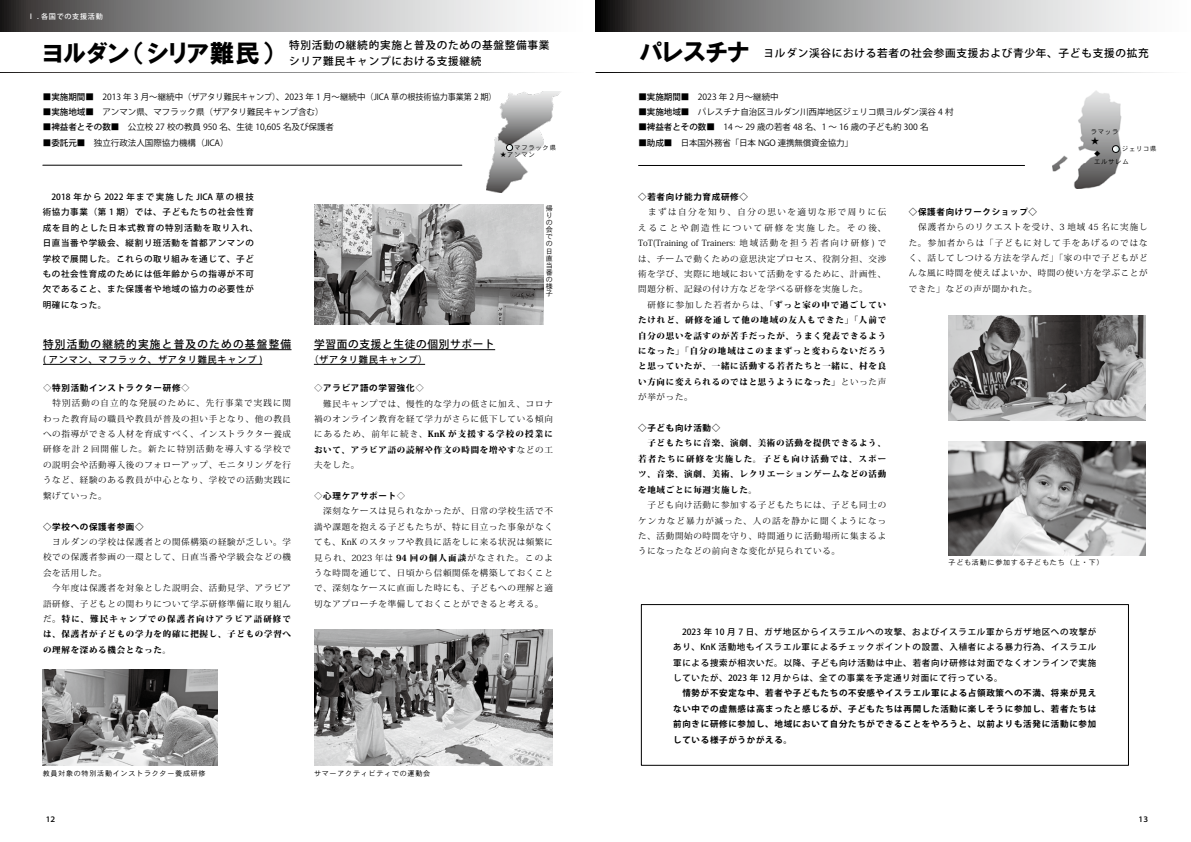
<style>
.page{position:relative;width:1191px;height:842px;background:#fff}
.page>*{position:absolute;margin:0;border:0;box-sizing:border-box;transform-origin:0 0}
.t1{font:24.8px "HGP Soei Kakugothic UB";letter-spacing:.025em;color:#000}
.t2{font:500 10.6px/15.6px "Koz Go Pro";letter-spacing:.065em;color:#000}
.t3{font:500 10.6px "Koz Go Pro";letter-spacing:.115em;color:#000}
.t4{font:500 9.2px "Koz Go Pro";letter-spacing:.075em;color:#000}
.t5{font:8.5px/15.4px "Koz Min Pro";letter-spacing:.085em;color:#000;text-align:justify}
.t6{font:500 8.5px/15.4px "Koz Go Pro";letter-spacing:.085em;color:#000}
.t7{font:8.5px "Koz Go Pro";color:#000}
.t8{font:700 8.5px/15.4px "Koz Go Pro";letter-spacing:.085em;color:#000;text-align:justify}
.t9{font:800 8.5px/15.4px "Koz Min Pro";letter-spacing:.085em;color:#000;text-align:justify}
.t10{font:8.5px "Koz Go Pro";letter-spacing:-.02em;color:#000}
.t11{font:8.5px "Heisei Kaku Go Std W5";color:#000}
.t12{font:7.1px/7.1px "Heisei Kaku Go Std W3";letter-spacing:.1em;color:#000}
.t13{font:500 7.1px "Koz Go Pro";letter-spacing:.1em;color:#fff}
.t14{font:6.4px "Heisei Kaku Go Std W3";letter-spacing:.11em;color:#000}
.t15{font:6.4px "Koz Min Pro";color:#000}
.s1{font-weight:500}
.s2{font-family:"Koz Min Pro";font-weight:400}
.s3{font-weight:800}
</style>
<div class="page">
<svg style="left:0;top:0;width:522px;height:31px;background:#a1a1a1"></svg>
<svg style="left:595px;top:0;width:538px;height:31px;background:#9d9d9d"></svg>
<img style="left:314px;top:630px;width:239px;height:135px">
<img style="left:486px;top:136px;width:58px;height:56px">
<img style="left:498px;top:91px;width:63px;height:53px">
<svg style="left:506px;top:144px;width:6px;height:7px"></svg>
<div style="left:506px;top:144px;width:7px;height:7px;border:1px solid #000;border-radius:50%"></div>
<hr style="left:43px;top:165px;width:419px;height:1px;background:#000">
<hr style="left:638px;top:165px;width:386px;height:1px;background:#000">
<img style="left:1052px;top:90px;width:70px;height:98px">
<svg style="left:1112px;top:146px;width:7px;height:6px"></svg>
<div style="left:1112px;top:145px;width:7px;height:8px;border:1px solid #000;border-radius:50%"></div>
<img style="left:43px;top:669px;width:174px;height:96px">
<img style="left:314px;top:205px;width:230px;height:119px">
<img style="left:948px;top:316px;width:197px;height:105px">
<hr style="left:43px;top:349px;width:248px;height:1px;background:#000">
<hr style="left:43px;top:364px;width:219px;height:1px;background:#000">
<hr style="left:314px;top:349px;width:181px;height:1px;background:#000">
<hr style="left:314px;top:364px;width:111px;height:1px;background:#000">
<div style="left:641px;top:604px;width:487px;height:161px;border:1px solid #000"></div>
<img style="left:948px;top:442px;width:197px;height:113px">
<p class="t13" style="left:28px;top:12px;width:77px">Ⅰ . 各国での支援活動</p>
<h1 class="t1" style="left:43px;top:40px;width:231px">ヨルダン（シリア難民）</h1>
<p class="t2" style="left:289px;top:38px;width:262px">特別活動の継続的実施と普及のための基盤整備事業シリア難民キャンプにおける支援継続</p>
<h1 class="t1" style="left:639px;top:40px;width:111px">パレスチナ</h1>
<p class="t2" style="left:763px;top:46px;width:386px">ヨルダン渓谷における若者の社会参画支援および青少年、子ども支援の拡充</p>
<p class="t7" style="left:43px;top:91px;width:455px">■<span class="s1">実施期間</span>■　2013 年 3 月〜継続中（ザアタリ難民キャンプ）、2023 年 1 月～継続中（JICA 草の根技術協力事業第 2 期）</p>
<p class="t7" style="left:43px;top:106px;width:282px">■<span class="s1">実施地域</span>■　アンマン県、マフラック県（ザアタリ難民キャンプ含む）</p>
<p class="t7" style="left:43px;top:122px;width:293px">■<span class="s1">裨益者とその数</span>■　公立校 27 校の教員 950 名、生徒 10,605 名及び保護者</p>
<p class="t7" style="left:43px;top:137px;width:187px"><span class="s1">■委託元■</span>　独立行政法人国際協力機構（JICA）</p>
<p class="t14" style="left:514px;top:143px;width:43px">マフラック県</p>
<p class="t14" style="left:500px;top:151px;width:36px">★アンマン</p>
<p class="t7" style="left:638px;top:91px;width:142px">■<span class="s1">実施期間</span>■　2023 年 2 月～継続中</p>
<p class="t7" style="left:638px;top:106px;width:317px">■<span class="s1">実施地域</span>■　パレスチナ自治区ヨルダン川西岸地区ジェリコ県ヨルダン渓谷 4 村</p>
<p class="t7" style="left:638px;top:122px;width:292px">■<span class="s1">裨益者とその数</span>■　14 ～ 29 歳の若者 48 名、1 ～ 16 歳の子ども約 300 名</p>
<p class="t10" style="left:638px;top:137px;width:216px">■<span class="s1">助成</span>■　日本国外務省「日本 NGO 連携無償資金協力」</p>
<p class="t14" style="left:1090px;top:127px;width:29px">ラマッラ</p>
<p class="t5" style="left:1090px;top:133px;width:10px">★</p>
<p class="t15" style="left:1094px;top:149px;width:8px">◆</p>
<p class="t14" style="left:1094px;top:157px;width:36px">エルサレム</p>
<p class="t14" style="left:1122px;top:145px;width:36px">ジェリコ県</p>
<p class="t6" style="left:43px;top:189px;width:217px">　2018 年から 2022 年まで実施した JICA 草の根技術協力事業（第 1 期）では、子どもたちの社会性育成を目的とした日本式教育の特別活動を取り入れ、日直当番や学級会、縦割り班活動を首都アンマンの学校で展開した。これらの取り組みを通じて、子どもの社会性育成のためには低年齢からの指導が不可欠であること、また保護者や地域の協力の必要性が明確になった。</p>
<p class="t3" style="left:43px;top:337px;width:250px">特別活動の継続的実施と普及のための基盤整備</p>
<p class="t4" style="left:43px;top:354px;width:221px">( アンマン、マフラック、ザアタリ難民キャンプ )</p>
<p class="t8" style="left:43px;top:380px;width:148px"><span class="s2">◇</span>特別活動インストラクター研修<span class="s2">◇</span></p>
<p class="t5" style="left:43px;top:395px;width:250px">　特別活動の自立的な発展のために、先行事業で実践に関わった教育局の職員や教員が普及の担い手となり、他の教員への指導ができる人材を育成すべく、インストラクター養成研修を計 2 回開催した。新たに特別活動を導入する学校での説明会や活動導入後のフォローアップ、モニタリングを行うなど、経験のある教員が中心となり、学校での活動実践に繋げていった。</p>
<p class="t8" style="left:43px;top:519px;width:102px">◇学校への保護者参画◇</p>
<p class="t5" style="left:43px;top:534px;width:249px;text-align:left">　ヨルダンの学校は保護者との関係構築の経験が乏しい。学校での保護者参画の一環として、日直当番や学級会などの機会を活用した。<br>　今年度は保護者を対象とした説明会、活動見学、アラビア語研修、子どもとの関わりについて学ぶ研修準備に取り組んだ。<span class="s3">特に、難民キャンプでの保護者向けアラビア語研修では、保護者が子どもの学力を的確に把握し、子どもの学習への理解を深める機会となった。</span></p>
<p class="t12" style="left:43px;top:770px;width:164px">教員対象の特別活動インストラクター養成研修</p>
<p class="t8" style="left:638px;top:190px;width:111px">◇若者向け能力育成研修◇</p>
<p class="t5" style="left:638px;top:204px;width:250px;text-align:left">　まずは自分を知り、自分の思いを適切な形で周りに伝えることや創造性について研修を実施した。その後、<br>ToT(Training of Trainers: 地域活動を担う若者向け研修 ) では、チームで動くための意思決定プロセス、役割分担、交渉術を学び、実際に地域において活動をするために、計画性、問題分析、記録の付け方などを学べる研修を実施した。<br>　研修に参加した若者からは、<span class="s3">「ずっと家の中で過ごしていたけれど、研修を通して他の地域の友人もできた」「人前で自分の思いを話すのが苦手だったが、うまく発表できるようになった」「自分の地域はこのままずっと変わらないだろうと思っていたが、一緒に活動する若者たちと一緒に、村を良い方向に変えられるのではと思うようになった」</span>といった声が挙がった。</p>
<p class="t8" style="left:638px;top:421px;width:84px">◇子ども向け活動◇</p>
<p class="t9" style="left:638px;top:435px;width:249px;text-indent:9px">子どもたちに音楽、演劇、美術の活動を提供できるよう、若者たちに研修を実施した。子ども向け活動では、スポーツ、音楽、演劇、美術、レクリエーションゲームなどの活動を地域ごとに毎週実施した。</p>
<p class="t5" style="left:638px;top:497px;width:250px">　子ども向け活動に参加する子どもたちには、子ども同士のケンカなど暴力が減った、人の話を静かに聞くようになった、活動開始の時間を守り、時間通りに活動場所に集まるようになったなどの前向きな変化が見られている。</p>
<p class="t12" style="left:546px;top:205px;width:8px">帰りの会での日直当番の様子</p>
<p class="t8" style="left:909px;top:205px;width:130px">◇保護者向けワークショップ◇</p>
<p class="t5" style="left:909px;top:219px;width:240px">　保護者からのリクエストを受け、3 地域 45 名に実施した。参加者からは「子どもに対して手をあげるのではなく、話してしつける方法を学んだ」「家の中で子どもがどんな風に時間を使えばよいか、時間の使い方を学ぶことができた」などの声が聞かれた。</p>
<p class="t2" style="left:314px;top:337px;width:182px">学習面の支援と生徒の個別サポート</p>
<p class="t4" style="left:309px;top:354px;width:119px">（ザアタリ難民キャンプ）</p>
<p class="t8" style="left:314px;top:381px;width:111px"><span class="s2">◇</span>アラビア語の学習強化<span class="s2">◇</span></p>
<p class="t5" style="left:314px;top:395px;width:240px">　難民キャンプでは、慢性的な学力の低さに加え、コロナ禍のオンライン教育を経て学力がさらに低下している傾向にあるため、前年に続き、<span class="s3">KnK が支援する学校の授業において、アラビア語の読解や作文の時間を増やす</span>などの工夫をした。</p>
<p class="t8" style="left:314px;top:489px;width:93px"><span class="s2">◇</span>心理ケアサポート<span class="s2">◇</span></p>
<p class="t5" style="left:314px;top:503px;width:240px">　深刻なケースは見られなかったが、日常の学校生活で不満や課題を抱える子どもたちが、特に目立った事象がなくても、KnK のスタッフや教員に話をしに来る状況は頻繁に見られ、2023 年は <span class="s3">94 回の個人面談</span>がなされた。このような時間を通じて、日頃から信頼関係を構築しておくことで、深刻なケースに直面した時にも、子どもへの理解と適切なアプローチを準備しておくことができると考える。</p>
<p class="t12" style="left:948px;top:559px;width:157px">子ども活動に参加する子どもたち（上・下）</p>
<p class="t12" style="left:314px;top:770px;width:118px">サマーアクティビティでの運動会</p>
<p class="t6" style="left:673px;top:624px;width:425px;text-align:justify;text-indent:9px">2023 年 10 月 7 日、ガザ地区からイスラエルへの攻撃、およびイスラエル軍からガザ地区への攻撃があり、KnK 活動地もイスラエル軍によるチェックポイントの設置、入植者による暴力行為、イスラエル軍による捜索が相次いだ。以降、子ども向け活動は中止、若者向け研修は対面でなくオンラインで実施していたが、2023 年 12 月からは、全ての事業を予定通り対面にて行っている。</p>
<p class="t8" style="left:673px;top:686px;width:424px">　情勢が不安定な中、若者や子どもたちの不安感やイスラエル軍による占領政策への不満、将来が見えない中での虚無感は高まったと感じるが、子どもたちは再開した活動に楽しそうに参加し、若者たちは前向きに研修に参加し、地域において自分たちができることをやろうと、以前よりも活発に活動に参加している様子がうかがえる。</p>
<p class="t11" style="left:46px;top:813px;width:11px">12</p>
<p class="t11" style="left:1138px;top:813px;width:11px">13</p>
</div>
